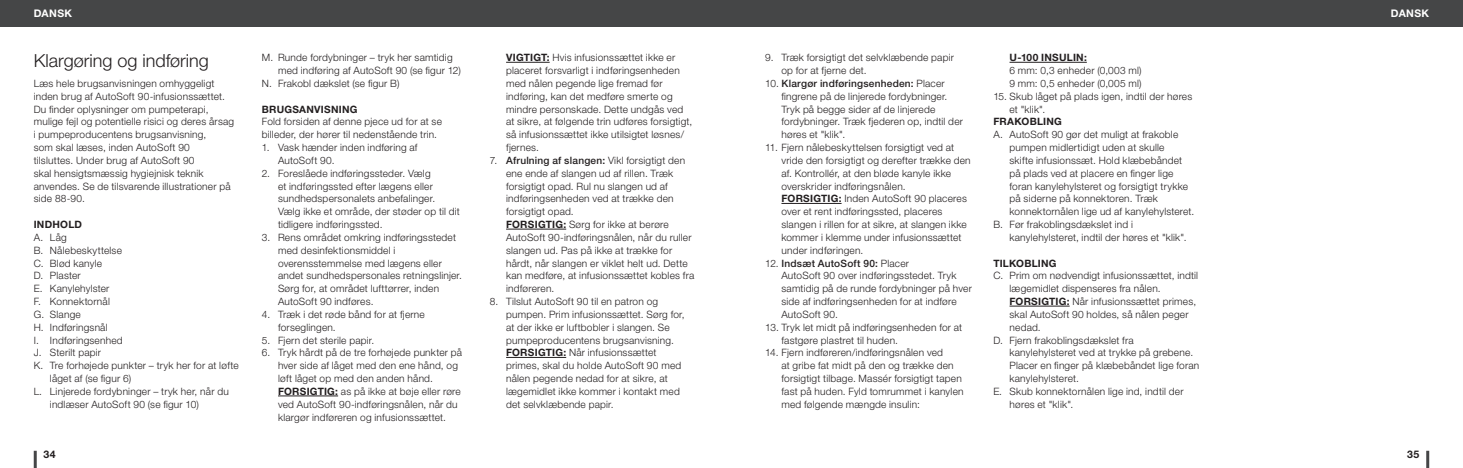
<style>
.page{position:relative;width:1463px;height:468px;background:#fff}
.page>*{position:absolute;margin:0;border:0;box-sizing:border-box;transform-origin:0 0}
.Section_Title__Lrg_IFU{font:300 18px "Helvetica Neue LT Pro";color:#231f20}
.t1{font:700 10.5px "Helvetica Neue LT Pro";letter-spacing:.035em;color:#fff}
.t2{font:700 10.5px "Helvetica Neue LT Pro";color:#231f20}
.Numbered_List__Lrg_IFU{font:300 10.2px/12.8px "Helvetica Neue LT Pro";letter-spacing:.02em;color:#231f20}
.Body_Indented__Lrg_IFU{font:300 10.2px/12.8px "Helvetica Neue LT Pro";letter-spacing:.02em;color:#231f20}
.Body__Lrg_IFU{font:300 10.2px/12.8px "Helvetica Neue LT Pro";letter-spacing:.02em;color:#231f20}
.Alpha_List_-_Roman_Numerals__Lrg_IFU{font:300 10.2px/12.9px "Helvetica Neue LT Pro";letter-spacing:.02em;color:#231f20}
.Subhead__Lrg_IFU{font:700 10.2px "Helvetica Neue LT Pro";letter-spacing:.025em;color:#231f20}
.Body_Indented__Lrg_IFU-2{font:700 10.2px "Helvetica Neue LT Pro";letter-spacing:.025em;color:#231f20}
.s1{font-weight:700}
.s2{font-weight:500}
</style>
<div class="page">
<div style="left:0;top:0;width:731px;height:27px;background:#454647"></div>
<div style="left:731px;top:0;width:732px;height:27px;background:#454647"></div>
<hr style="left:34px;top:450px;width:3px;height:18px;background:#454647">
<hr style="left:1426px;top:450px;width:3px;height:18px;background:#454647">
<hr style="left:278px;top:395px;width:60px;height:1px;background:#231f20">
<hr style="left:506px;top:62px;width:44px;height:1px;background:#231f20">
<hr style="left:506px;top:229px;width:60px;height:1px;background:#231f20">
<hr style="left:506px;top:357px;width:60px;height:1px;background:#231f20">
<hr style="left:781px;top:203px;width:60px;height:1px;background:#231f20">
<hr style="left:1009px;top:62px;width:78px;height:1px;background:#231f20">
<hr style="left:1009px;top:306px;width:60px;height:1px;background:#231f20">
<p class="t1" style="left:34px;top:7px;width:40px">DANSK</p>
<p class="t1" style="left:1391px;top:7px;width:40px">DANSK</p>
<p class="Section_Title__Lrg_IFU" style="left:34px;top:49px;width:177px">Klargøring og indføring</p>
<p class="Body__Lrg_IFU" style="left:34px;top:77px;width:202px">Læs hele brugsanvisningen omhyggeligt inden brug af AutoSoft 90-infusionssættet.<br>Du finder oplysninger om pumpeterapi, mulige fejl og potentielle risici og deres årsag i pumpeproducentens brugsanvisning,<br>som skal læses, inden AutoSoft 90<br>tilsluttes. Under brug af AutoSoft 90<br>skal hensigtsmæssig hygiejnisk teknik anvendes. Se de tilsvarende illustrationer på side 88-90.</p>
<p class="Subhead__Lrg_IFU" style="left:34px;top:218px;width:50px">INDHOLD</p>
<p class="Body__Lrg_IFU" style="left:34px;top:231px;width:35px">A. Låg</p>
<p class="Body__Lrg_IFU" style="left:34px;top:243px;width:90px">B. Nålebeskyttelse</p>
<p class="Body__Lrg_IFU" style="left:34px;top:256px;width:70px">C. Blød kanyle</p>
<p class="Body__Lrg_IFU" style="left:34px;top:269px;width:48px">D. Plaster</p>
<p class="Body__Lrg_IFU" style="left:34px;top:282px;width:77px">E. Kanylehylster</p>
<p class="Body__Lrg_IFU" style="left:34px;top:295px;width:78px">F. Konnektornål</p>
<p class="Body__Lrg_IFU" style="left:34px;top:308px;width:49px">G. Slange</p>
<p class="Body__Lrg_IFU" style="left:34px;top:320px;width:75px">H. Indføringsnål</p>
<p class="Body__Lrg_IFU" style="left:34px;top:333px;width:91px">I. Indføringsenhed</p>
<p class="Body__Lrg_IFU" style="left:34px;top:346px;width:69px">J. Sterilt papir</p>
<p class="Body__Lrg_IFU" style="left:50px;top:359px;width:190px;text-indent:-16px">K. Tre forhøjede punkter – tryk her for at løfte låget af (se figur 6)</p>
<p class="Body__Lrg_IFU" style="left:50px;top:384px;width:180px;text-indent:-16px">L. Linjerede fordybninger – tryk her, når du indlæser AutoSoft 90 (se figur 10)</p>
<p class="Body_Indented__Lrg_IFU" style="left:506px;top:51px;width:188px"><span class="s1">VIGTIGT:</span> Hvis infusionssættet ikke er placeret forsvarligt i indføringsenheden med nålen pegende lige fremad før indføring, kan det medføre smerte og mindre personskade. Dette undgås ved at sikre, at følgende trin udføres forsigtigt, så infusionssættet ikke utilsigtet løsnes/ fjernes.</p>
<p class="Numbered_List__Lrg_IFU" style="left:506px;top:154px;width:181px;text-indent:-16px">7. <span class="s2">Afrulning af slangen:</span> Vikl forsigtigt den ene ende af slangen ud af rillen. Træk forsigtigt opad. Rul nu slangen ud af indføringsenheden ved at trække den forsigtigt opad.</p>
<p class="Body_Indented__Lrg_IFU" style="left:506px;top:218px;width:190px"><span class="s1">FORSIGTIG:</span> Sørg for ikke at berøre AutoSoft 90-indføringsnålen, når du ruller slangen ud. Pas på ikke at trække for hårdt, når slangen er viklet helt ud. Dette kan medføre, at infusionssættet kobles fra indføreren.</p>
<p class="Numbered_List__Lrg_IFU" style="left:506px;top:295px;width:180px;text-indent:-16px">8. Tilslut AutoSoft 90 til en patron og pumpen. Prim infusionssættet. Sørg for, at der ikke er luftbobler i slangen. Se pumpeproducentens brugsanvisning.</p>
<p class="Body_Indented__Lrg_IFU" style="left:506px;top:346px;width:177px"><span class="s1">FORSIGTIG:</span> Når infusionssættet primes, skal du holde AutoSoft 90 med nålen pegende nedad for at sikre, at lægemidlet ikke kommer i kontakt med det selvklæbende papir.</p>
<p class="Body_Indented__Lrg_IFU-2" style="left:1009px;top:51px;width:79px">U-100 INSULIN:</p>
<p class="Body_Indented__Lrg_IFU" style="left:1009px;top:64px;width:134px">6 mm: 0,3 enheder (0,003 ml)</p>
<p class="Body_Indented__Lrg_IFU" style="left:1009px;top:77px;width:134px">9 mm: 0,5 enheder (0,005 ml)</p>
<p class="Body__Lrg_IFU" style="left:1009px;top:89px;width:184px;text-indent:-16px">15. Skub låget på plads igen, indtil der høres et "klik".</p>
<p class="Subhead__Lrg_IFU" style="left:993px;top:115px;width:70px">FRAKOBLING</p>
<p class="Alpha_List_-_Roman_Numerals__Lrg_IFU" style="left:1009px;top:128px;width:186px;text-indent:-16px">A. AutoSoft 90 gør det muligt at frakoble pumpen midlertidigt uden at skulle<br>skifte infusionssæt. Hold klæbebåndet på plads ved at placere en finger lige foran kanylehylsteret og forsigtigt trykke på siderne på konnektoren. Træk konnektornålen lige ud af kanylehylsteret.</p>
<p class="Alpha_List_-_Roman_Numerals__Lrg_IFU" style="left:1009px;top:218px;width:178px;text-indent:-16px">B. Før frakoblingsdækslet ind i kanylehylsteret, indtil der høres et "klik".</p>
<p class="Subhead__Lrg_IFU" style="left:993px;top:256px;width:65px">TILKOBLING</p>
<p class="Alpha_List_-_Roman_Numerals__Lrg_IFU" style="left:1009px;top:269px;width:190px;text-indent:-16px">C. Prim om nødvendigt infusionssættet, indtil lægemidlet dispenseres fra nålen.</p>
<p class="Body_Indented__Lrg_IFU" style="left:1009px;top:295px;width:188px"><span class="s1">FORSIGTIG:</span> Når infusionssættet primes, skal AutoSoft 90 holdes, så nålen peger nedad.</p>
<p class="Alpha_List_-_Roman_Numerals__Lrg_IFU" style="left:1009px;top:333px;width:191px;text-indent:-16px">D. Fjern frakoblingsdækslet fra kanylehylsteret ved at trykke på grebene.<br>Placer en finger på klæbebåndet lige foran kanylehylsteret.</p>
<p class="Alpha_List_-_Roman_Numerals__Lrg_IFU" style="left:1009px;top:384px;width:176px;text-indent:-16px">E. Skub konnektornålen lige ind, indtil der høres et "klik".</p>
<p class="Body__Lrg_IFU" style="left:278px;top:51px;width:184px;text-indent:-16px">M. Runde fordybninger – tryk her samtidig med indføring af AutoSoft 90 (se figur 12)</p>
<p class="Body__Lrg_IFU" style="left:262px;top:77px;width:139px">N. Frakobl dækslet (se figur B)</p>
<p class="Subhead__Lrg_IFU" style="left:262px;top:103px;width:97px">BRUGSANVISNING</p>
<p class="Body__Lrg_IFU" style="left:262px;top:115px;width:182px">Fold forsiden af denne pjece ud for at se billeder, der hører til nedenstående trin.</p>
<p class="Numbered_List__Lrg_IFU" style="left:278px;top:141px;width:141px;text-indent:-16px">1. Vask hænder inden indføring af<br>AutoSoft 90.</p>
<p class="Numbered_List__Lrg_IFU" style="left:278px;top:166px;width:183px;text-indent:-16px">2. Foreslåede indføringssteder. Vælg<br>et indføringssted efter lægens eller sundhedspersonalets anbefalinger.<br>Vælg ikke et område, der støder op til dit tidligere indføringssted.</p>
<p class="Numbered_List__Lrg_IFU" style="left:278px;top:231px;width:185px;text-indent:-16px">3. Rens området omkring indføringsstedet med desinfektionsmiddel i overensstemmelse med lægens eller andet sundhedspersonales retningslinjer.<br>Sørg for, at området lufttørrer, inden AutoSoft 90 indføres.</p>
<p class="Numbered_List__Lrg_IFU" style="left:278px;top:308px;width:148px;text-indent:-16px">4. Træk i det røde bånd for at fjerne forseglingen.</p>
<p class="Numbered_List__Lrg_IFU" style="left:262px;top:333px;width:114px">5. Fjern det sterile papir.</p>
<p class="Numbered_List__Lrg_IFU" style="left:278px;top:346px;width:186px;text-indent:-16px">6. Tryk hårdt på de tre forhøjede punkter på hver side af låget med den ene hånd, og løft låget op med den anden hånd.</p>
<p class="Body_Indented__Lrg_IFU" style="left:278px;top:384px;width:184px"><span class="s1">FORSIGTIG:</span> as på ikke at bøje eller røre ved AutoSoft 90-indføringsnålen, når du klargør indføreren og infusionssættet.</p>
<p class="Numbered_List__Lrg_IFU" style="left:781px;top:51px;width:174px;text-indent:-16px">9. Træk forsigtigt det selvklæbende papir op for at fjerne det.</p>
<p class="Numbered_List__Lrg_IFU" style="left:781px;top:77px;width:183px;text-indent:-16px">10. <span class="s2">Klargør indføringsenheden:</span> Placer fingrene på de linjerede fordybninger.<br>Tryk på begge sider af de linjerede fordybninger. Træk fjederen op, indtil der høres et "klik".</p>
<p class="Numbered_List__Lrg_IFU" style="left:781px;top:141px;width:191px;text-indent:-16px">11. Fjern nålebeskyttelsen forsigtigt ved at vride den forsigtigt og derefter trække den af. Kontrollér, at den bløde kanyle ikke overskrider indføringsnålen.</p>
<p class="Body_Indented__Lrg_IFU" style="left:781px;top:192px;width:187px"><span class="s1">FORSIGTIG:</span> Inden AutoSoft 90 placeres over et rent indføringssted, placeres slangen i rillen for at sikre, at slangen ikke kommer i klemme under infusionssættet under indføringen.</p>
<p class="Numbered_List__Lrg_IFU" style="left:781px;top:256px;width:192px;text-indent:-16px">12. <span class="s2">Indsæt AutoSoft 90:</span> Placer<br>AutoSoft 90 over indføringsstedet. Tryk samtidig på de runde fordybninger på hver side af indføringsenheden for at indføre AutoSoft 90.</p>
<p class="Numbered_List__Lrg_IFU" style="left:781px;top:320px;width:182px;text-indent:-16px">13. Tryk let midt på indføringsenheden for at fastgøre plastret til huden.</p>
<p class="Numbered_List__Lrg_IFU" style="left:781px;top:346px;width:184px;text-indent:-16px">14. Fjern indføreren/indføringsnålen ved<br>at gribe fat midt på den og trække den forsigtigt tilbage. Massér forsigtigt tapen fast på huden. Fyld tomrummet i kanylen med følgende mængde insulin:</p>
<p class="t2" style="left:43px;top:448px;width:14px">34</p>
<p class="t2" style="left:1407px;top:448px;width:14px">35</p>
</div>
